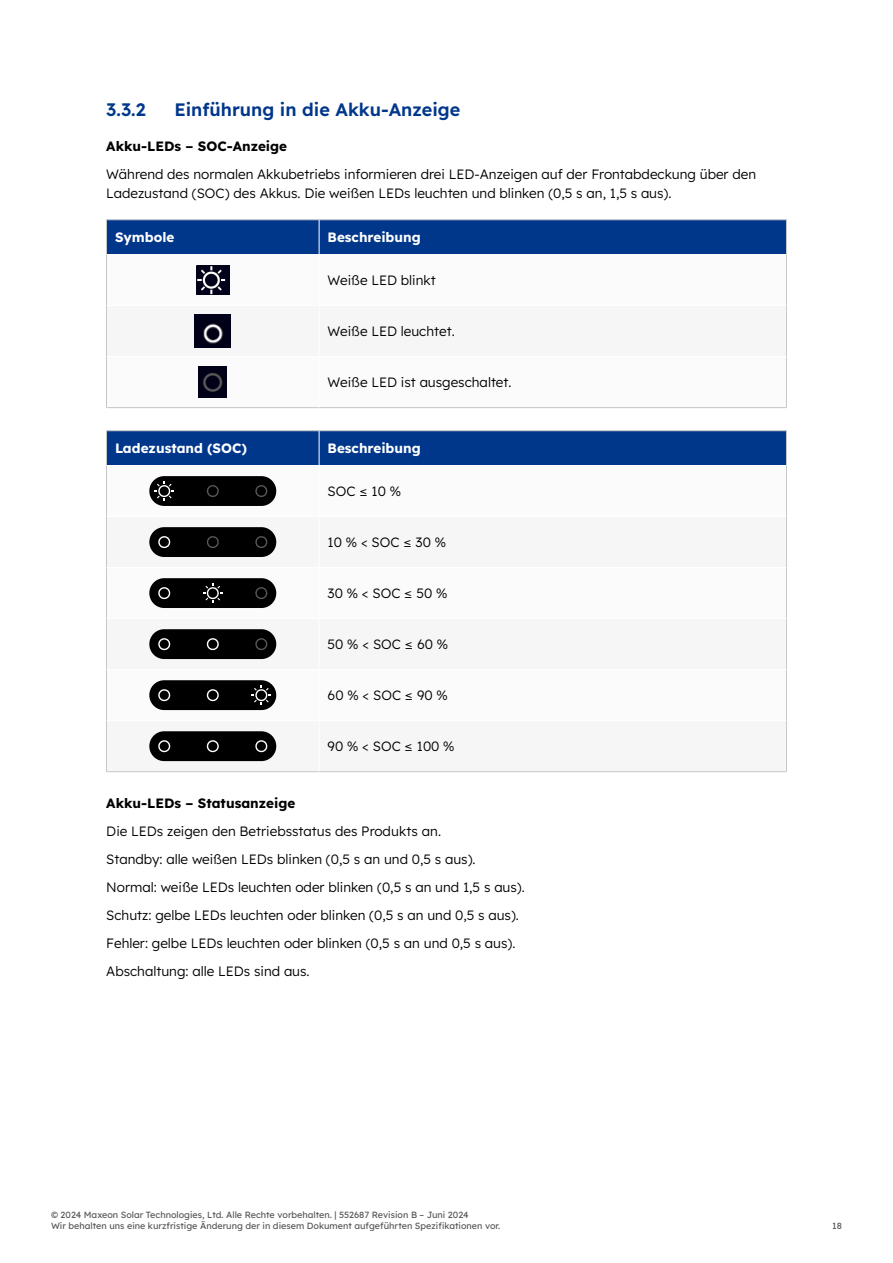
<style>
.page{position:relative;width:893px;height:1263px;background:#fff}
.page>*{position:absolute;margin:0;border:0;box-sizing:border-box;transform-origin:0 0}
.t1{font:600 18px "Lexend Deca";color:#00378b}
.t2{font:300 13.5px/28px "Lexend Deca";color:#000}
.t3{font:700 13.5px "Lexend Deca";color:#fff}
.t4{font:700 13.5px "Lexend Deca";color:#000}
.t5{font:9px/10.8px "Lexend Deca";color:#58585a}
</style>
<div class="page">
<div style="left:107px;top:220px;width:679px;height:34px;background:#00378b"></div>
<hr style="left:106px;top:219px;width:213px;height:1px;background:#c6c7c8">
<hr style="left:106px;top:220px;width:1px;height:35px;background:#c6c7c8">
<hr style="left:319px;top:219px;width:468px;height:1px;background:#c6c7c8">
<hr style="left:786px;top:220px;width:1px;height:35px;background:#c6c7c8">
<hr style="left:106px;top:255px;width:1px;height:51px;background:#c6c7c8">
<hr style="left:786px;top:255px;width:1px;height:51px;background:#c6c7c8">
<hr style="left:106px;top:306px;width:1px;height:51px;background:#c6c7c8">
<hr style="left:786px;top:306px;width:1px;height:51px;background:#c6c7c8">
<hr style="left:106px;top:357px;width:1px;height:50px;background:#c6c7c8">
<hr style="left:786px;top:357px;width:1px;height:50px;background:#c6c7c8">
<hr style="left:106px;top:407px;width:213px;height:1px;background:#c6c7c8">
<hr style="left:319px;top:407px;width:468px;height:1px;background:#c6c7c8">
<hr style="left:319px;top:220px;width:1px;height:34px;background:#fff">
<img style="left:196px;top:265px;width:34px;height:30px">
<img style="left:195px;top:315px;width:36px;height:32px">
<img style="left:199px;top:366px;width:28px;height:32px">
<div style="left:107px;top:431px;width:679px;height:34px;background:#00378b"></div>
<hr style="left:106px;top:430px;width:213px;height:1px;background:#c6c7c8">
<hr style="left:106px;top:431px;width:1px;height:34px;background:#c6c7c8">
<hr style="left:319px;top:430px;width:468px;height:1px;background:#c6c7c8">
<hr style="left:786px;top:431px;width:1px;height:34px;background:#c6c7c8">
<hr style="left:106px;top:465px;width:1px;height:51px;background:#c6c7c8">
<hr style="left:786px;top:465px;width:1px;height:51px;background:#c6c7c8">
<hr style="left:106px;top:516px;width:1px;height:52px;background:#c6c7c8">
<hr style="left:786px;top:516px;width:1px;height:52px;background:#c6c7c8">
<hr style="left:106px;top:568px;width:1px;height:51px;background:#c6c7c8">
<hr style="left:786px;top:568px;width:1px;height:51px;background:#c6c7c8">
<hr style="left:106px;top:619px;width:1px;height:51px;background:#c6c7c8">
<hr style="left:786px;top:619px;width:1px;height:51px;background:#c6c7c8">
<hr style="left:106px;top:670px;width:1px;height:51px;background:#c6c7c8">
<hr style="left:786px;top:670px;width:1px;height:51px;background:#c6c7c8">
<hr style="left:106px;top:721px;width:1px;height:50px;background:#c6c7c8">
<hr style="left:786px;top:721px;width:1px;height:50px;background:#c6c7c8">
<hr style="left:106px;top:771px;width:213px;height:1px;background:#c6c7c8">
<hr style="left:319px;top:771px;width:468px;height:1px;background:#c6c7c8">
<hr style="left:319px;top:431px;width:1px;height:34px;background:#fff">
<svg style="left:149px;top:476px;width:127px;height:30px;background:#151515"></svg>
<svg style="left:149px;top:527px;width:127px;height:30px;background:#131313"></svg>
<svg style="left:149px;top:578px;width:127px;height:30px;background:#181818"></svg>
<svg style="left:149px;top:629px;width:127px;height:30px;background:#151515"></svg>
<svg style="left:149px;top:680px;width:127px;height:30px;background:#1a1a1a"></svg>
<svg style="left:149px;top:731px;width:127px;height:30px;background:#171717"></svg>
<h1 class="t1" style="left:106px;top:96px;width:41px">3.3.2</h1>
<h1 class="t1" style="left:174px;top:96px;width:288px">Einführung in die Akku-Anzeige</h1>
<p class="t4" style="left:106px;top:135px;width:182px">Akku-LEDs – SOC-Anzeige</p>
<p class="t2" style="left:106px;top:163px;width:651px;line-height:19.5px">Während des normalen Akkubetriebs informieren drei LED-Anzeigen auf der Frontabdeckung über den<br>Ladezustand (SOC) des Akkus. Die weißen LEDs leuchten und blinken (0,5 s an, 1,5 s aus).</p>
<p class="t3" style="left:115px;top:226px;width:61px">Symbole</p>
<p class="t3" style="left:328px;top:226px;width:95px">Beschreibung</p>
<p class="t2" style="left:328px;top:265px;width:110px">Weiße LED blinkt</p>
<p class="t2" style="left:328px;top:316px;width:129px">Weiße LED leuchtet.</p>
<p class="t2" style="left:328px;top:367px;width:186px">Weiße LED ist ausgeschaltet.</p>
<p class="t3" style="left:115px;top:437px;width:133px">Ladezustand (SOC)</p>
<p class="t3" style="left:328px;top:437px;width:95px">Beschreibung</p>
<p class="t2" style="left:328px;top:476px;width:75px">SOC ≤ 10 %</p>
<p class="t2" style="left:328px;top:527px;width:120px">10 % &lt; SOC ≤ 30 %</p>
<p class="t2" style="left:328px;top:578px;width:122px">30 % &lt; SOC ≤ 50 %</p>
<p class="t2" style="left:328px;top:629px;width:122px">50 % &lt; SOC ≤ 60 %</p>
<p class="t2" style="left:328px;top:680px;width:122px">60 % &lt; SOC ≤ 90 %</p>
<p class="t2" style="left:328px;top:731px;width:129px">90 % &lt; SOC ≤ 100 %</p>
<p class="t4" style="left:106px;top:793px;width:190px">Akku-LEDs – Statusanzeige</p>
<p class="t2" style="left:106px;top:816px;width:420px">Die LEDs zeigen den Betriebsstatus des Produkts an.<br>Standby: alle weißen LEDs blinken (0,5 s an und 0,5 s aus).<br>Normal: weiße LEDs leuchten oder blinken (0,5 s an und 1,5 s aus).<br>Schutz: gelbe LEDs leuchten oder blinken (0,5 s an und 0,5 s aus).<br>Fehler: gelbe LEDs leuchten oder blinken (0,5 s an und 0,5 s aus).<br>Abschaltung: alle LEDs sind aus.</p>
<p class="t5" style="left:51px;top:1209px;width:451px">© 2024 Maxeon Solar Technologies, Ltd. Alle Rechte vorbehalten. | 552687 Revision B – Juni 2024<br>Wir behalten uns eine kurzfristige Änderung der in diesem Dokument aufgeführten Spezifikationen vor.</p>
<p class="t5" style="left:832px;top:1220px;width:11px">18</p>
</div>
